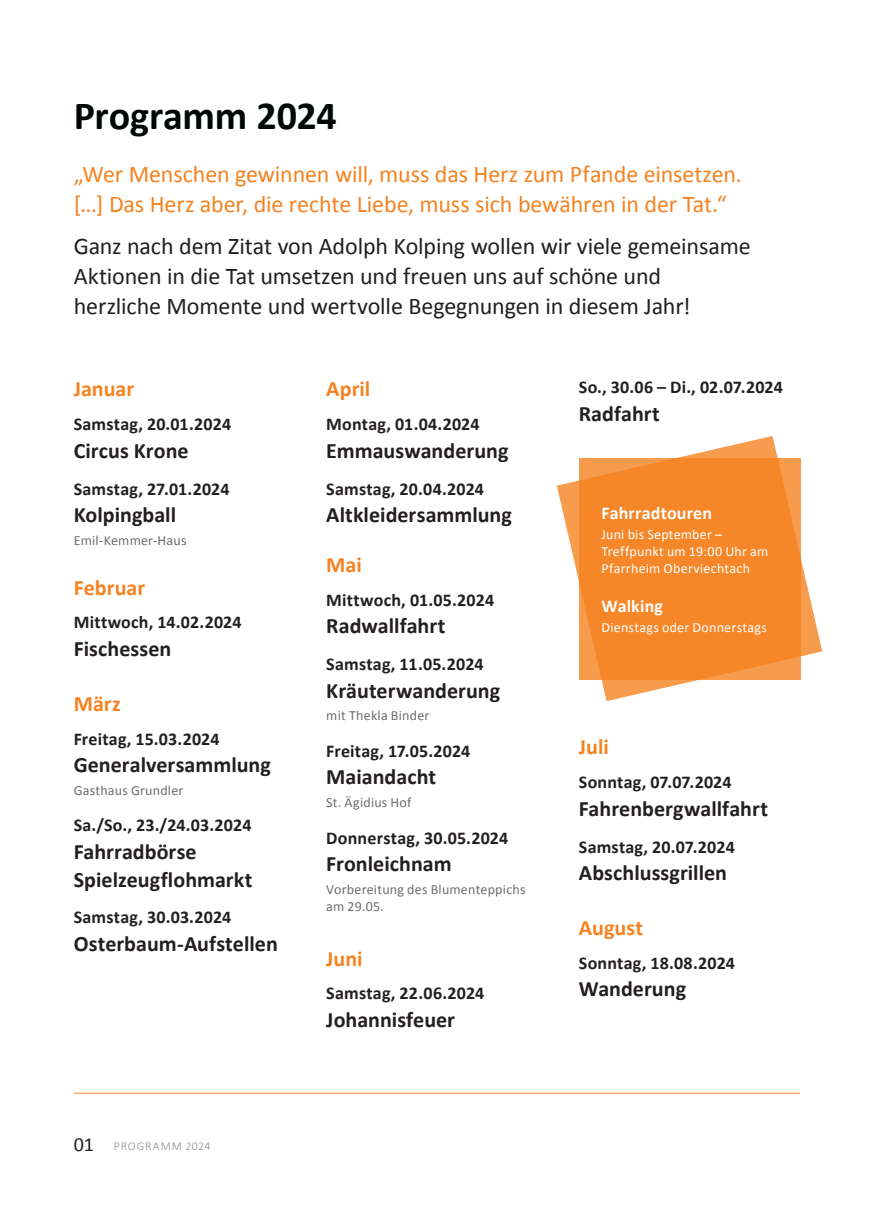
<style>
.page{position:relative;width:874px;height:1225px;background:#fff}
.page>*{position:absolute;margin:0;border:0;box-sizing:border-box;transform-origin:0 0}
.t1{font:700 40px "Calibri";letter-spacing:-.005em;color:#010703}
.t2{font:24px/30px "Calibri";letter-spacing:-.005em;color:#231f20}
.t3{font:24px/30px "Calibri";letter-spacing:-.005em;color:#f58220}
.t4{font:700 22px/27.6px "Calibri";color:#231f20}
.t5{font:700 22px "Calibri";color:#f58220}
.t6{font:700 18px "Calibri";letter-spacing:.01em;color:#231f20}
.t7{font:700 18px "Calibri";letter-spacing:.01em;color:#fff}
.t8{font:14px/17px "Calibri";letter-spacing:.015em;color:#6c6d70}
.t9{font:14px/17px "Calibri";letter-spacing:.015em;color:#fff}
.t10{font:300 12px "Calibri";letter-spacing:.075em;color:#8a8c8f}
.s1{font-weight:400;font-size:20px;color:#231f20}
</style>
<div class="page">
<hr style="left:74px;top:1092px;width:725px;height:1px;background:#f58220">
<svg style="left:557px;top:436px;width:264px;height:265px;fill:#f58728"></svg>
<h1 class="t1" style="left:74px;top:88px;width:264px">Programm 2024</h1>
<h2 class="t3" style="left:74px;top:158px;width:669px">„Wer Menschen gewinnen will, muss das Herz zum Pfande einsetzen. [...] Das Herz aber, die rechte Liebe, muss sich bewähren in der Tat.“</h2>
<h2 class="t2" style="left:74px;top:230px;width:678px">Ganz nach dem Zitat von Adolph Kolping wollen wir viele gemeinsame<br>Aktionen in die Tat umsetzen und freuen uns auf schöne und herzliche Momente und wertvolle Begegnungen in diesem Jahr!</h2>
<p class="t5" style="left:74px;top:373px;width:62px">Januar</p>
<p class="t6" style="left:74px;top:411px;width:159px">Samstag, 20.01.2024</p>
<p class="t4" style="left:74px;top:436px;width:116px">Circus Krone</p>
<p class="t6" style="left:74px;top:476px;width:157px">Samstag, 27.01.2024</p>
<p class="t4" style="left:74px;top:500px;width:104px">Kolpingball</p>
<p class="t8" style="left:74px;top:531px;width:114px">Emil-Kemmer-Haus</p>
<p class="t5" style="left:74px;top:571px;width:73px">Februar</p>
<p class="t6" style="left:74px;top:609px;width:169px">Mittwoch, 14.02.2024</p>
<p class="t4" style="left:74px;top:634px;width:99px">Fischessen</p>
<p class="t5" style="left:74px;top:688px;width:48px">März</p>
<p class="t6" style="left:74px;top:726px;width:147px">Freitag, 15.03.2024</p>
<p class="t4" style="left:74px;top:750px;width:198px">Generalversammlung</p>
<p class="t8" style="left:74px;top:781px;width:111px">Gasthaus Grundler</p>
<p class="t6" style="left:74px;top:813px;width:179px">Sa./So., 23./24.03.2024</p>
<p class="t4" style="left:74px;top:837px;width:180px">Fahrradbörse<br>Spielzeugflohmarkt</p>
<p class="t6" style="left:74px;top:904px;width:159px">Samstag, 30.03.2024</p>
<p class="t4" style="left:74px;top:929px;width:205px">Osterbaum-Aufstellen</p>
<p class="t10" style="left:74px;top:1138px;width:138px"><span class="s1">01</span> PROGRAMM 2024</p>
<p class="t5" style="left:326px;top:373px;width:46px">April</p>
<p class="t6" style="left:326px;top:411px;width:155px">Montag, 01.04.2024</p>
<p class="t4" style="left:326px;top:436px;width:184px">Emmauswanderung</p>
<p class="t6" style="left:326px;top:476px;width:159px">Samstag, 20.04.2024</p>
<p class="t4" style="left:326px;top:500px;width:187px">Altkleidersammlung</p>
<p class="t5" style="left:326px;top:549px;width:37px">Mai</p>
<p class="t6" style="left:326px;top:587px;width:169px">Mittwoch, 01.05.2024</p>
<p class="t4" style="left:326px;top:611px;width:121px">Radwallfahrt</p>
<p class="t6" style="left:326px;top:651px;width:159px">Samstag, 11.05.2024</p>
<p class="t4" style="left:326px;top:676px;width:175px">Kräuterwanderung</p>
<p class="t8" style="left:326px;top:706px;width:105px">mit Thekla Binder</p>
<p class="t6" style="left:326px;top:738px;width:145px">Freitag, 17.05.2024</p>
<p class="t4" style="left:326px;top:762px;width:111px">Maiandacht</p>
<p class="t8" style="left:326px;top:793px;width:87px">St. Ägidius Hof</p>
<p class="t6" style="left:326px;top:825px;width:183px">Donnerstag, 30.05.2024</p>
<p class="t4" style="left:326px;top:849px;width:127px">Fronleichnam</p>
<p class="t8" style="left:326px;top:879px;width:201px">Vorbereitung des Blumenteppichs am 29.05.</p>
<p class="t5" style="left:326px;top:942px;width:38px">Juni</p>
<p class="t6" style="left:326px;top:980px;width:159px">Samstag, 22.06.2024</p>
<p class="t4" style="left:326px;top:1005px;width:130px">Johannisfeuer</p>
<p class="t6" style="left:578px;top:375px;width:205px">So., 30.06 – Di., 02.07.2024</p>
<p class="t4" style="left:578px;top:399px;width:82px">Radfahrt</p>
<p class="t7" style="left:601px;top:500px;width:112px">Fahrradtouren</p>
<p class="t9" style="left:601px;top:525px;width:168px">Juni bis September –<br>Treffpunkt um 19:00 Uhr am<br>Pfarrheim Oberviechtach</p>
<p class="t7" style="left:601px;top:593px;width:63px">Walking</p>
<p class="t9" style="left:601px;top:618px;width:167px">Dienstags oder Donnerstags</p>
<p class="t5" style="left:578px;top:731px;width:31px">Juli</p>
<p class="t6" style="left:578px;top:769px;width:154px">Sonntag, 07.07.2024</p>
<p class="t4" style="left:578px;top:794px;width:191px">Fahrenbergwallfahrt</p>
<p class="t6" style="left:578px;top:834px;width:157px">Samstag, 20.07.2024</p>
<p class="t4" style="left:578px;top:858px;width:150px">Abschlussgrillen</p>
<p class="t5" style="left:578px;top:912px;width:66px">August</p>
<p class="t6" style="left:578px;top:950px;width:158px">Sonntag, 18.08.2024</p>
<p class="t4" style="left:578px;top:974px;width:109px">Wanderung</p>
</div>
